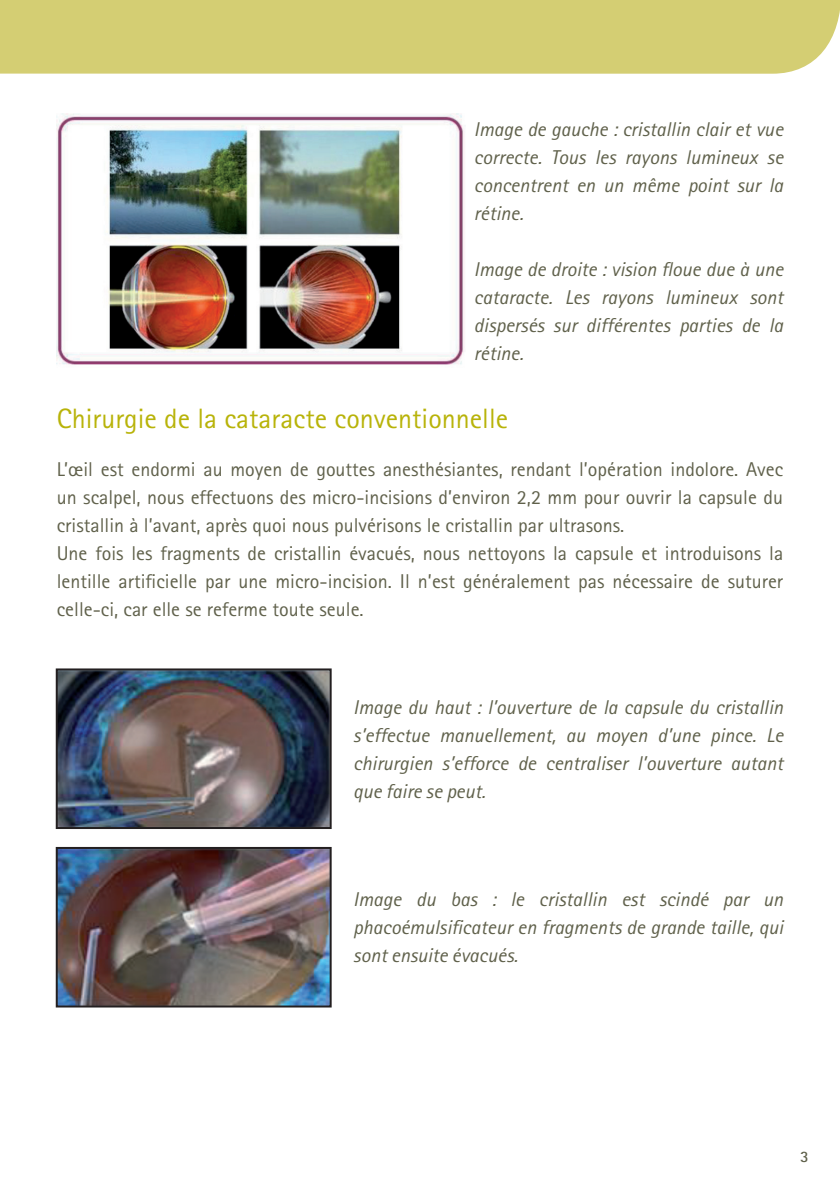
<style>
.page{position:relative;width:840px;height:1191px;background:#fff}
.page>*{position:absolute;margin:0;border:0;box-sizing:border-box;transform-origin:0 0}
.HOOFDTITEL{font:28px "Rotis Sans Serif Std";color:#b8b309}
.TEKST{font:italic 20px/28px "Rotis Sans Serif Std";color:#60614b;text-align:justify}
.TEKST-2{font:20px/28px "Rotis Sans Serif Std";color:#60614b;text-align:justify}
.t1{font:700 16px "Rotis Sans Serif Std";color:#60614b}
</style>
<div class="page">
<div style="left:0;top:0;width:839px;height:74px;background:#d4ce73"></div>
<img style="left:57px;top:113px;width:408px;height:252px">
<img style="left:59px;top:671px;width:269px;height:155px">
<div style="left:56px;top:668px;width:275px;height:161px;border:2px solid #231f20"></div>
<img style="left:59px;top:850px;width:269px;height:154px">
<div style="left:56px;top:847px;width:275px;height:160px;border:2px solid #231f20"></div>
<p class="TEKST" style="left:473px;top:115px;width:310px">Image de gauche : cristallin clair et vue correcte. Tous les rayons lumineux se concentrent en un même point sur la rétine.</p>
<p class="TEKST" style="left:473px;top:255px;width:311px">Image de droite : vision floue due à une cataracte. Les rayons lumineux sont dispersés sur différentes parties de la rétine.</p>
<p class="HOOFDTITEL" style="left:57px;top:402px;width:452px">Chirurgie de la cataracte conventionnelle</p>
<p class="TEKST-2" style="left:57px;top:455px;width:727px">L’œil est endormi au moyen de gouttes anesthésiantes, rendant l’opération indolore. Avec un scalpel, nous effectuons des micro-incisions d’environ 2,2 mm pour ouvrir la capsule du cristallin à l’avant, après quoi nous pulvérisons le cristallin par ultrasons.</p>
<p class="TEKST-2" style="left:57px;top:539px;width:727px">Une fois les fragments de cristallin évacués, nous nettoyons la capsule et introduisons la lentille artificielle par une micro-incision. Il n’est généralement pas nécessaire de suturer celle-ci, car elle se referme toute seule.</p>
<p class="TEKST" style="left:353px;top:693px;width:431px">Image du haut : l’ouverture de la capsule du cristallin s’effectue manuellement, au moyen d’une pince. Le chirurgien s’efforce de centraliser l’ouverture autant que faire se peut.</p>
<p class="TEKST" style="left:353px;top:885px;width:431px">Image du bas : le cristallin est scindé par un phacoémulsificateur en fragments de grande taille, qui sont ensuite évacués.</p>
<p class="t1" style="left:799px;top:1146px;width:10px">3</p>
</div>
